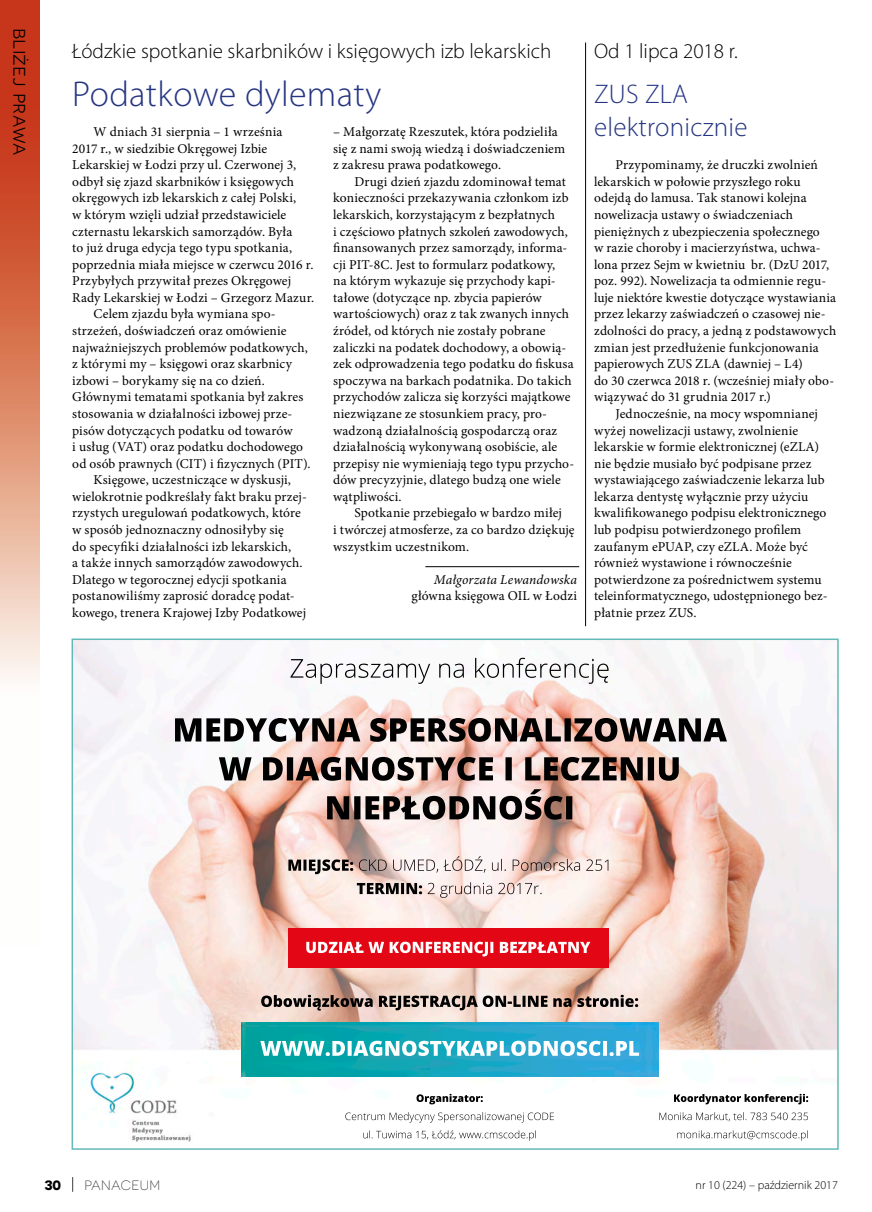
<style>
.page{position:relative;width:872px;height:1212px;background:#fff}
.page>*{position:absolute;margin:0;border:0;box-sizing:border-box;transform-origin:0 0}
.P_Tytuł_mały_24{font:300 36px "Myriad Pro";letter-spacing:.01em;color:#263582}
.P_Tytuł_mały_18{font:300 27px/32.4px "Myriad Pro";letter-spacing:.01em;color:#263582}
.P_Nadtytuł{font:300 21px "Myriad Pro";color:#000}
.t1{font:21px "Novecentosanswide";letter-spacing:.005em;color:#000}
.P_Tekst{font:13.5px/16.6px "Minion Pro";letter-spacing:.01em;color:#000}
.P_Podpis_autora{font:italic 13.5px "Minion Pro";letter-spacing:.01em;color:#000}
.t2{font:300 13.5px "Novecentosanswide";letter-spacing:.025em;color:#2c2d2e}
.t3{font:700 13.5px "Novecentosanswide";color:#000}
.t4{font:300 12px "Myriad Pro";color:#000}
</style>
<div class="page">
<img style="left:75px;top:641px;width:760px;height:501px">
<img style="left:241px;top:1023px;width:417px;height:54px">
<img style="left:288px;top:929px;width:320px;height:39px">
<hr style="left:425px;top:566px;width:154px;height:1px;background:#000">
<hr style="left:585px;top:43px;width:1px;height:583px;background:#000">
<svg style="left:72px;top:1177px;width:1px;height:15px"></svg>
<svg style="left:0;top:0;width:40px;height:681px;background:#da7d61"></svg>
<h3 class="t1" style="left:33px;top:28px;width:129px;rotate:90deg">bliżej prawa</h3>
<p class="P_Nadtytuł" style="left:72px;top:39px;width:480px">Łódzkie spotkanie skarbników i księgowych izb lekarskich</p>
<p class="P_Tytuł_mały_24" style="left:72px;top:72px;width:310px">Podatkowe dylematy</p>
<p class="P_Tekst" style="left:72px;top:123px;width:244px;text-indent:21px">W dniach 31 sierpnia – 1 września<br>2017 r., w siedzibie Okręgowej Izbie Lekarskiej w Łodzi przy ul. Czerwonej 3, odbył się zjazd skarbników i księgowych okręgowych izb lekarskich z całej Polski,<br>w którym wzięli udział przedstawiciele czternastu lekarskich samorządów. Była<br>to już druga edycja tego typu spotkania, poprzednia miała miejsce w czerwcu 2016 r.<br>Przybyłych przywitał prezes Okręgowej Rady Lekarskiej w Łodzi – Grzegorz Mazur.</p>
<p class="P_Tekst" style="left:72px;top:306px;width:240px;text-indent:21px">Celem zjazdu była wymiana spo&shy;strzeżeń, doświadczeń oraz omówienie najważniejszych problemów podatkowych, z którymi my – księgowi oraz skarbnicy izbowi – borykamy się na co dzień.<br>Głównymi tematami spotkania był zakres stosowania w działalności izbowej prze&shy;pisów dotyczących podatku od towarów<br>i usług (VAT) oraz podatku dochodowego od osób prawnych (CIT) i fizycznych (PIT).</p>
<p class="P_Tekst" style="left:72px;top:472px;width:236px;text-indent:21px">Księgowe, uczestniczące w dyskusji, wielokrotnie podkreślały fakt braku przej&shy;rzystych uregulowań podatkowych, które w sposób jednoznaczny odnosiłyby się<br>do specyfiki działalności izb lekarskich,<br>a także innych samorządów zawodowych.<br>Dlatego w tegorocznej edycji spotkania postanowiliśmy zaprosić doradcę podat&shy;kowego, trenera Krajowej Izby Podatkowej</p>
<p class="P_Tekst" style="left:333px;top:123px;width:233px">– Małgorzatę Rzeszutek, która podzieliła się z nami swoją wiedzą i doświadczeniem z zakresu prawa podatkowego.</p>
<p class="P_Tekst" style="left:333px;top:173px;width:242px;text-indent:21px">Drugi dzień zjazdu zdominował temat konieczności przekazywania członkom izb lekarskich, korzystającym z bezpłatnych<br>i częściowo płatnych szkoleń zawodowych, finansowanych przez samorządy, informa&shy;cji PIT-8C. Jest to formularz podatkowy,<br>na którym wykazuje się przychody kapi&shy;tałowe (dotyczące np. zbycia papierów wartościowych) oraz z tak zwanych innych źródeł, od których nie zostały pobrane zaliczki na podatek dochodowy, a obowią&shy;zek odprowadzenia tego podatku do fiskusa spoczywa na barkach podatnika. Do takich przychodów zalicza się korzyści majątkowe niezwiązane ze stosunkiem pracy, pro&shy;wadzoną działalnością gospodarczą oraz działalnością wykonywaną osobiście, ale przepisy nie wymieniają tego typu przycho&shy;dów precyzyjnie, dlatego budzą one wiele wątpliwości.</p>
<p class="P_Tekst" style="left:333px;top:505px;width:243px;text-indent:21px">Spotkanie przebiegało w bardzo miłej<br>i twórczej atmosferze, za co bardzo dziękuję wszystkim uczestnikom.</p>
<p class="P_Podpis_autora" style="left:434px;top:570px;width:145px">Małgorzata Lewandowska</p>
<p class="P_Tekst" style="left:411px;top:588px;width:167px">główna księgowa OIL w Łodzi</p>
<p class="P_Nadtytuł" style="left:594px;top:39px;width:145px">Od 1 lipca 2018 r.</p>
<p class="P_Tytuł_mały_18" style="left:594px;top:78px;width:155px">ZUS ZLA elektronicznie</p>
<p class="P_Tekst" style="left:594px;top:157px;width:244px;text-indent:21px">Przypominamy, że druczki zwolnień lekarskich w połowie przyszłego roku odejdą do lamusa. Tak stanowi kolejna nowelizacja ustawy o świadczeniach pieniężnych z ubezpieczenia społecznego<br>w razie choroby i macierzyństwa, uchwa&shy;lona przez Sejm w kwietniu br. (DzU 2017, poz. 992). Nowelizacja ta odmiennie regu&shy;luje niektóre kwestie dotyczące wystawiania przez lekarzy zaświadczeń o czasowej nie&shy;zdolności do pracy, a jedną z podstawowych zmian jest przedłużenie funkcjonowania papierowych ZUS ZLA (dawniej – L4)<br>do 30 czerwca 2018 r. (wcześniej miały obo&shy;wiązywać do 31 grudnia 2017 r.)</p>
<p class="P_Tekst" style="left:594px;top:405px;width:235px;text-indent:21px">Jednocześnie, na mocy wspomnianej wyżej nowelizacji ustawy, zwolnienie lekarskie w formie elektronicznej (eZLA) nie będzie musiało być podpisane przez wystawiającego zaświadczenie lekarza lub lekarza dentystę wyłącznie przy użyciu kwalifikowanego podpisu elektronicznego lub podpisu potwierdzonego profilem zaufanym ePUAP, czy eZLA. Może być również wystawione i równocześnie potwierdzone za pośrednictwem systemu teleinformatycznego, udostępnionego bez&shy;płatnie przez ZUS.</p>
<p class="t3" style="left:44px;top:1177px;width:18px">30</p>
<p class="t2" style="left:84px;top:1177px;width:77px">PANACEUM</p>
<p class="t4" style="left:695px;top:1178px;width:144px">nr 10 (224) – październik 2017</p>
</div>
